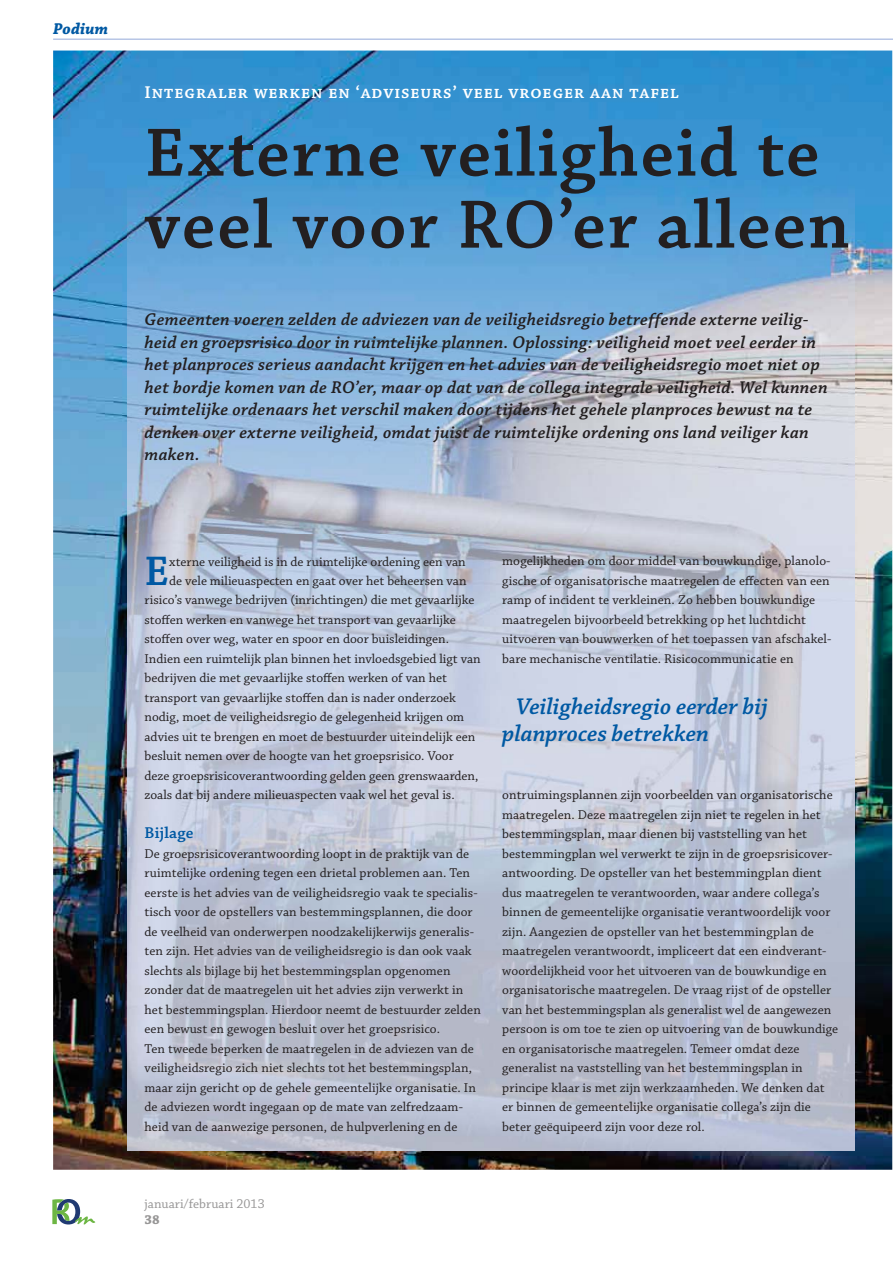
<style>
.page{position:relative;width:893px;height:1263px;background:#fff}
.page>*{position:absolute;margin:0;border:0;box-sizing:border-box;transform-origin:0 0}
.t1{font:600 72px/72px "Chaparral Pro";letter-spacing:.035em;color:#231f20}
.t2{font:600 43.5px "Chaparral Pro";color:#0059a3}
.t3{font:italic 600 24px/27px "Chaparral Pro";color:#0059a3}
.t4{font:italic 600 18px/22.5px "Chaparral Pro";letter-spacing:.015em;color:#231f20}
.t5{font:600 18px "Chaparral Pro";letter-spacing:.05em;color:#fff}
.t6{font:600 16.5px "Chaparral Pro";color:#0059a3}
.t7{font:italic 700 16.5px "Chaparral Pro";letter-spacing:.01em;color:#0059a3}
.t8{font:13.5px/19.5px "Chaparral Pro";letter-spacing:.005em;color:#231f20}
.t9{font:13.5px "Chaparral Pro";color:#979696}
.t10{font:700 13.5px "Chaparral Pro";color:#979696}
</style>
<div class="page">
<svg style="left:52px;top:1199px;width:43px;height:26px"></svg>
<img style="left:53px;top:51px;width:839px;height:1119px">
<img style="left:128px;top:176px;width:726px;height:974px">
<hr style="left:53px;top:38px;width:839px;height:2px;background:#b7c6e6">
<p class="t7" style="left:53px;top:23px;width:56px">Podium</p>
<h3 class="t5" style="left:145px;top:85px;width:536px">Integraler werken en ‘adviseurs’ veel vroeger aan tafel</h3>
<h1 class="t1" style="left:145px;top:122px;width:707px">Externe veiligheid te veel voor RO’er alleen</h1>
<p class="t4" style="left:145px;top:310px;width:685px">Gemeenten voeren zelden de adviezen van de veiligheidsregio betreffende externe veilig&shy;heid en groepsrisico door in ruimtelijke plannen. Oplossing: veiligheid moet veel eerder in het planproces serieus aandacht krijgen en het advies van de veiligheidsregio moet niet op het bordje komen van de RO’er, maar op dat van de collega integrale veiligheid. Wel kunnen ruimtelijke ordenaars het verschil maken door tijdens het gehele planproces bewust na te denken over externe veiligheid, omdat juist de ruimtelijke ordening ons land veiliger kan maken.</p>
<h2 class="t2" style="left:145px;top:554px;width:26px">E</h2>
<p class="t8" style="left:169px;top:553px;width:298px">xterne veiligheid is in de ruimtelijke ordening een van</p>
<p class="t8" style="left:169px;top:572px;width:299px">de vele milieuaspecten en gaat over het beheersen van</p>
<p class="t8" style="left:145px;top:592px;width:331px">risico’s vanwege bedrijven (inrichtingen) die met gevaarlijke</p>
<p class="t8" style="left:145px;top:611px;width:313px">stoffen werken en vanwege het transport van gevaarlijke</p>
<p class="t8" style="left:145px;top:631px;width:306px">stoffen over weg, water en spoor en door buisleidingen.</p>
<p class="t8" style="left:145px;top:650px;width:338px">Indien een ruimtelijk plan binnen het invloedsgebied ligt van</p>
<p class="t8" style="left:145px;top:669px;width:304px">bedrijven die met gevaarlijke stoffen werken of van het</p>
<p class="t8" style="left:145px;top:689px;width:313px">transport van gevaarlijke stoffen dan is nader onderzoek</p>
<p class="t8" style="left:145px;top:708px;width:321px">nodig, moet de veiligheidsregio de gelegenheid krijgen om</p>
<p class="t8" style="left:145px;top:728px;width:332px">advies uit te brengen en moet de bestuurder uiteindelijk een</p>
<p class="t8" style="left:145px;top:747px;width:311px">besluit nemen over de hoogte van het groepsrisico. Voor</p>
<p class="t8" style="left:145px;top:767px;width:335px">deze groepsrisicoverantwoording gelden geen grenswaarden,</p>
<p class="t8" style="left:145px;top:786px;width:312px">zoals dat bij andere milieuaspecten vaak wel het geval is.</p>
<p class="t6" style="left:145px;top:827px;width:50px">Bijlage</p>
<p class="t8" style="left:145px;top:845px;width:338px">De groepsrisicoverantwoording loopt in de praktijk van de ruimtelijke ordening tegen een drietal problemen aan. Ten eerste is het advies van de veiligheidsregio vaak te specialis&shy;tisch voor de opstellers van bestemmingsplannen, die door de veelheid van onderwerpen noodzakelijkerwijs generalis&shy;ten zijn. Het advies van de veiligheidsregio is dan ook vaak slechts als bijlage bij het bestemmingsplan opgenomen zonder dat de maatregelen uit het advies zijn verwerkt in het bestemmingsplan. Hierdoor neemt de bestuurder zelden een bewust en gewogen besluit over het groepsrisico.<br>Ten tweede beperken de maatregelen in de adviezen van de veiligheidsregio zich niet slechts tot het bestemmingsplan, maar zijn gericht op de gehele gemeentelijke organisatie. In de adviezen wordt ingegaan op de mate van zelfredzaam&shy;heid van de aanwezige personen, de hulpverlening en de</p>
<p class="t8" style="left:502px;top:552px;width:331px">mogelijkheden om door middel van bouwkundige, planolo&shy;gische of organisatorische maatregelen de effecten van een ramp of incident te verkleinen. Zo hebben bouwkundige maatregelen bijvoorbeeld betrekking op het luchtdicht uitvoeren van bouwwerken of het toepassen van afschakel&shy;bare mechanische ventilatie. Risicocommunicatie en</p>
<h3 class="t3" style="left:502px;top:695px;width:267px;text-indent:14px">Veiligheidsregio eerder bij planproces betrekken</h3>
<p class="t8" style="left:502px;top:786px;width:337px">ontruimingsplannen zijn voorbeelden van organisatorische maatregelen. Deze maatregelen zijn niet te regelen in het bestemmingsplan, maar dienen bij vaststelling van het bestemmingplan wel verwerkt te zijn in de groepsrisicover&shy;antwoording. De opsteller van het bestemmingplan dient dus maatregelen te verantwoorden, waar andere collega’s binnen de gemeentelijke organisatie verantwoordelijk voor zijn. Aangezien de opsteller van het bestemmingplan de maatregelen verantwoordt, impliceert dat een eindverant&shy;woordelijkheid voor het uitvoeren van de bouwkundige en organisatorische maatregelen. De vraag rijst of de opsteller van het bestemmingsplan als generalist wel de aangewezen persoon is om toe te zien op uitvoering van de bouwkundige en organisatorische maatregelen. Temeer omdat deze generalist na vaststelling van het bestemmingsplan in principe klaar is met zijn werkzaamheden. We denken dat er binnen de gemeentelijke organisatie collega’s zijn die beter geëquipeerd zijn voor deze rol.</p>
<p class="t9" style="left:145px;top:1198px;width:122px">januari/februari 2013</p>
<p class="t10" style="left:145px;top:1211px;width:17px">38</p>
</div>
